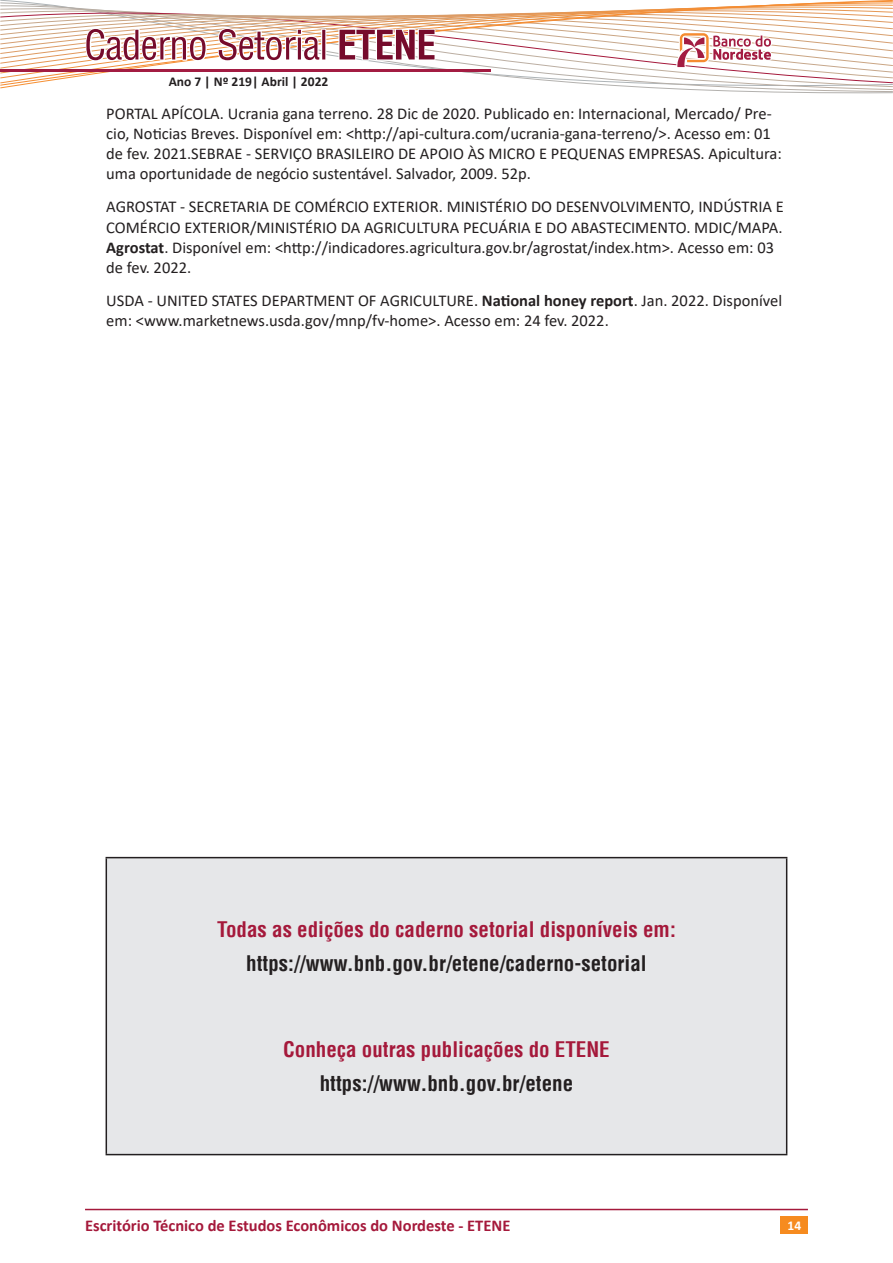
<style>
.page{position:relative;width:893px;height:1263px;background:#fff}
.page>*{position:absolute;margin:0;border:0;box-sizing:border-box;transform-origin:0 0}
.CS_Titulo_2{font:700 condensed 21px "Helvetica";color:#a5193b}
.Corpo{font:700 condensed 21px "Helvetica";color:#231f20}
.CS_Referencias{font:16.5px/20.2px "Calibri";color:#231f20}
.t1{font:700 16.5px "Calibri";color:#a5193b}
.t2{font:700 13.5px "Calibri";color:#231f20}
.t3{font:700 13.5px "Calibri";color:#fff}
.s1{font-weight:700}
</style>
<div class="page">
<div style="left:781px;top:1216px;width:27px;height:17px;background:#f68b1f"></div>
<hr style="left:85px;top:1209px;width:723px;height:1px;background:#a5193b">
<svg style="left:0;top:0;width:893px;height:94px"></svg>
<hr style="left:0;top:70px;width:490px;height:2px;background:#a31c42">
<div style="left:106px;top:858px;width:681px;height:296px;background:#e6e7e9"></div>
<hr style="left:106px;top:857px;width:681px;height:1px;background:#231f20">
<hr style="left:106px;top:858px;width:1px;height:296px;background:#231f20">
<hr style="left:786px;top:858px;width:1px;height:296px;background:#231f20">
<hr style="left:106px;top:1154px;width:681px;height:1px;background:#231f20">
<p class="t2" style="left:169px;top:72px;width:161px">Ano 7 | Nº 219| Abril | 2022</p>
<p class="CS_Referencias" style="left:106px;top:103px;width:677px">PORTAL APÍCOLA. Ucrania gana terreno. 28 Dic de 2020. Publicado en: Internacional, Mercado/ Pre&shy;cio, Noticias Breves. Disponível em: &lt;http://api-cultura.com/ucrania-gana-terreno/&gt;. Acesso em: 01 de fev. 2021.SEBRAE - SERVIÇO BRASILEIRO DE APOIO ÀS MICRO E PEQUENAS EMPRESAS. Apicultura: uma oportunidade de negócio sustentável. Salvador, 2009. 52p.</p>
<p class="CS_Referencias" style="left:106px;top:196px;width:679px">AGROSTAT - SECRETARIA DE COMÉRCIO EXTERIOR. MINISTÉRIO DO DESENVOLVIMENTO, INDÚSTRIA E COMÉRCIO EXTERIOR/MINISTÉRIO DA AGRICULTURA PECUÁRIA E DO ABASTECIMENTO. MDIC/MAPA.<br><span class="s1">Agrostat</span>. Disponível em: &lt;http://indicadores.agricultura.gov.br/agrostat/index.htm&gt;. Acesso em: 03 de fev. 2022.</p>
<p class="CS_Referencias" style="left:106px;top:290px;width:677px">USDA - UNITED STATES DEPARTMENT OF AGRICULTURE. <span class="s1">National honey report</span>. Jan. 2022. Disponível em: &lt;www.marketnews.usda.gov/mnp/fv-home&gt;. Acesso em: 24 fev. 2022.</p>
<p class="CS_Titulo_2" style="left:217px;top:916px;width:460px">Todas as edições do caderno setorial disponíveis em:</p>
<p class="Corpo" style="left:246px;top:950px;width:402px">https://www.bnb.gov.br/etene/caderno-setorial</p>
<p class="CS_Titulo_2" style="left:283px;top:1036px;width:328px">Conheça outras publicações do ETENE</p>
<p class="Corpo" style="left:320px;top:1070px;width:255px">https://www.bnb.gov.br/etene</p>
<p class="t1" style="left:85px;top:1213px;width:427px">Escritório Técnico de Estudos Econômicos do Nordeste - ETENE</p>
<p class="t3" style="left:787px;top:1216px;width:15px">14</p>
</div>
